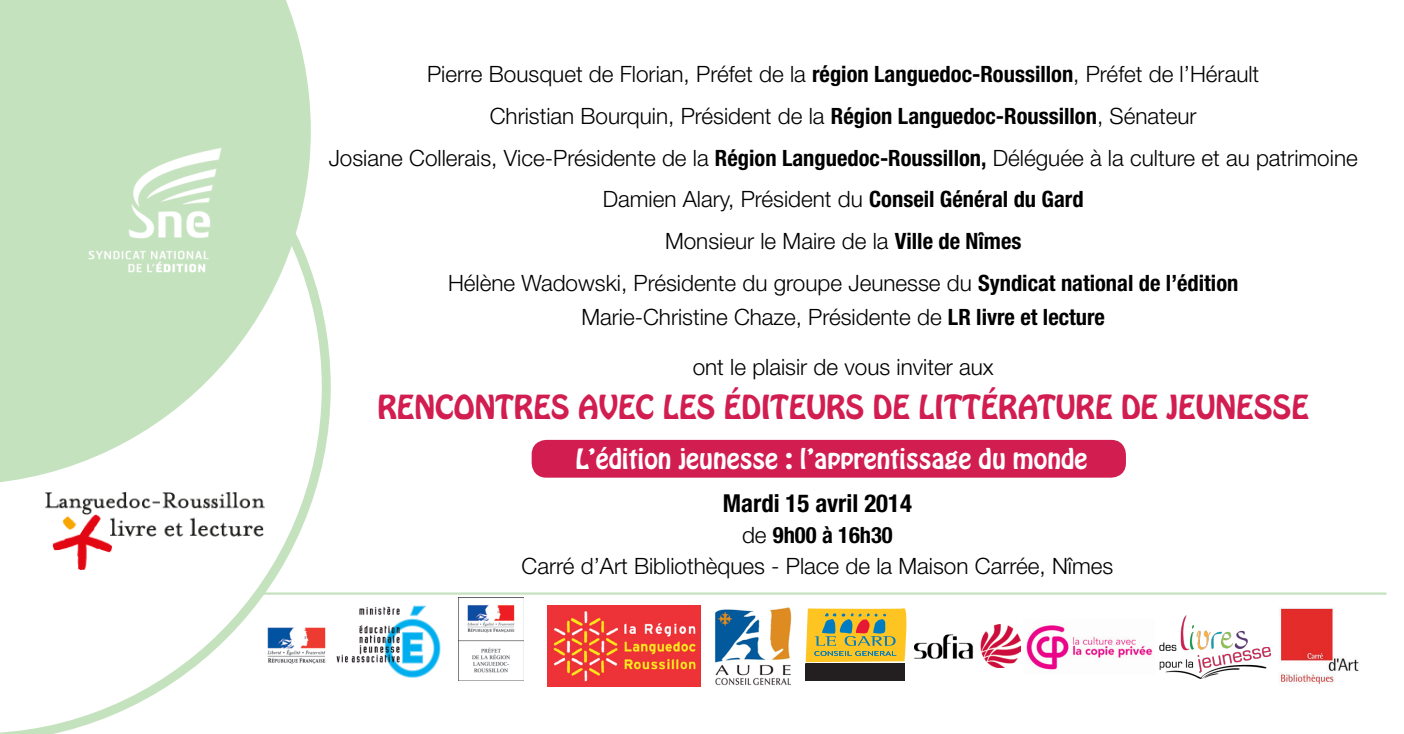
<style>
.page{position:relative;width:1404px;height:734px;background:#fff}
.page>*{position:absolute;margin:0;border:0;box-sizing:border-box;transform-origin:0 0}
.t1{font:29.25px "Hobo Std";color:#d21d51}
.t2{font:24.75px "Hobo Std";color:#fff}
.t3{font:700 condensed 24.75px "Helvetica Neue LT Std";color:#000}
.t4{font:300 22.5px/33.8px "Helvetica Neue LT Std";color:#000;text-align:center}
.t5{font:700 condensed 22.5px "Helvetica Neue LT Std";color:#000}
.s1{font-weight:700;font-stretch:condensed}
.s2{font-weight:300;font-stretch:normal}
</style>
<div class="page">
<div style="left:532px;top:441px;width:592px;height:35px;background:#d21d51;border-radius:14px"></div>
<div style="left:531px;top:440px;width:594px;height:37px;border:2px solid #d21d51;border-radius:14px"></div>
<div style="left:0;top:0;width:297px;height:32px;background:#c5e2bf"></div>
<hr style="left:261px;top:592px;width:1125px;height:2px;background:#c5e2bf">
<img style="left:548px;top:605px;width:152px;height:81px">
<img style="left:914px;top:624px;width:106px;height:43px">
<img style="left:1026px;top:625px;width:127px;height:45px">
<img style="left:336px;top:605px;width:105px;height:73px">
<svg style="left:0;top:32px;width:331px;height:701px"></svg>
<img style="left:32px;top:95px;width:245px;height:229px">
<img style="left:1159px;top:615px;width:111px;height:63px">
<img style="left:1278px;top:607px;width:81px;height:78px">
<img style="left:37px;top:493px;width:227px;height:76px">
<img style="left:459px;top:597px;width:64px;height:76px">
<img style="left:714px;top:607px;width:78px;height:79px">
<svg style="left:805px;top:608px;width:101px;height:72px;background:#ab933f"></svg>
<p class="t4" style="left:427px;top:57px;width:833px">Pierre Bousquet de Florian, Préfet de la <span class="s1">région Languedoc-Roussillon</span>, Préfet de l’Hérault</p>
<p class="t4" style="left:489px;top:99px;width:708px">Christian Bourquin, Président de la <span class="s1">Région Languedoc-Roussillon</span>, Sénateur</p>
<p class="t4" style="left:328px;top:140px;width:1030px">Josiane Collerais, Vice-Présidente de la <span class="s1">Région Languedoc-Roussillon,</span> Déléguée à la culture et au patrimoine</p>
<p class="t4" style="left:602px;top:182px;width:482px">Damien Alary, Président du <span class="s1">Conseil Général du Gard</span></p>
<p class="t4" style="left:665px;top:224px;width:358px">Monsieur le Maire de la <span class="s1">Ville de Nîmes</span></p>
<p class="t4" style="left:448px;top:265px;width:791px">Hélène Wadowski, Présidente du groupe Jeunesse du <span class="s1">Syndicat national de l’édition<br></span>Marie-Christine Chaze, Présidente de <span class="s1">LR livre et lecture</span></p>
<p class="t4" style="left:692px;top:350px;width:302px">ont le plaisir de vous inviter aux</p>
<p class="t1" style="left:377px;top:387px;width:932px">RENCONTRES AVEC LES ÉDITEURS DE LITTÉRATURE DE JEUNESSE</p>
<p class="t2" style="left:575px;top:441px;width:513px">L’édition jeunesse : l’apprentissage du monde</p>
<p class="t3" style="left:722px;top:487px;width:190px">Mardi 15 avril 2014</p>
<p class="t5" style="left:742px;top:521px;width:152px"><span class="s2">de</span> 9h00 à 16h30</p>
<p class="t4" style="left:521px;top:548px;width:593px">Carré d’Art Bibliothèques - Place de la Maison Carrée, Nîmes</p>
</div>
